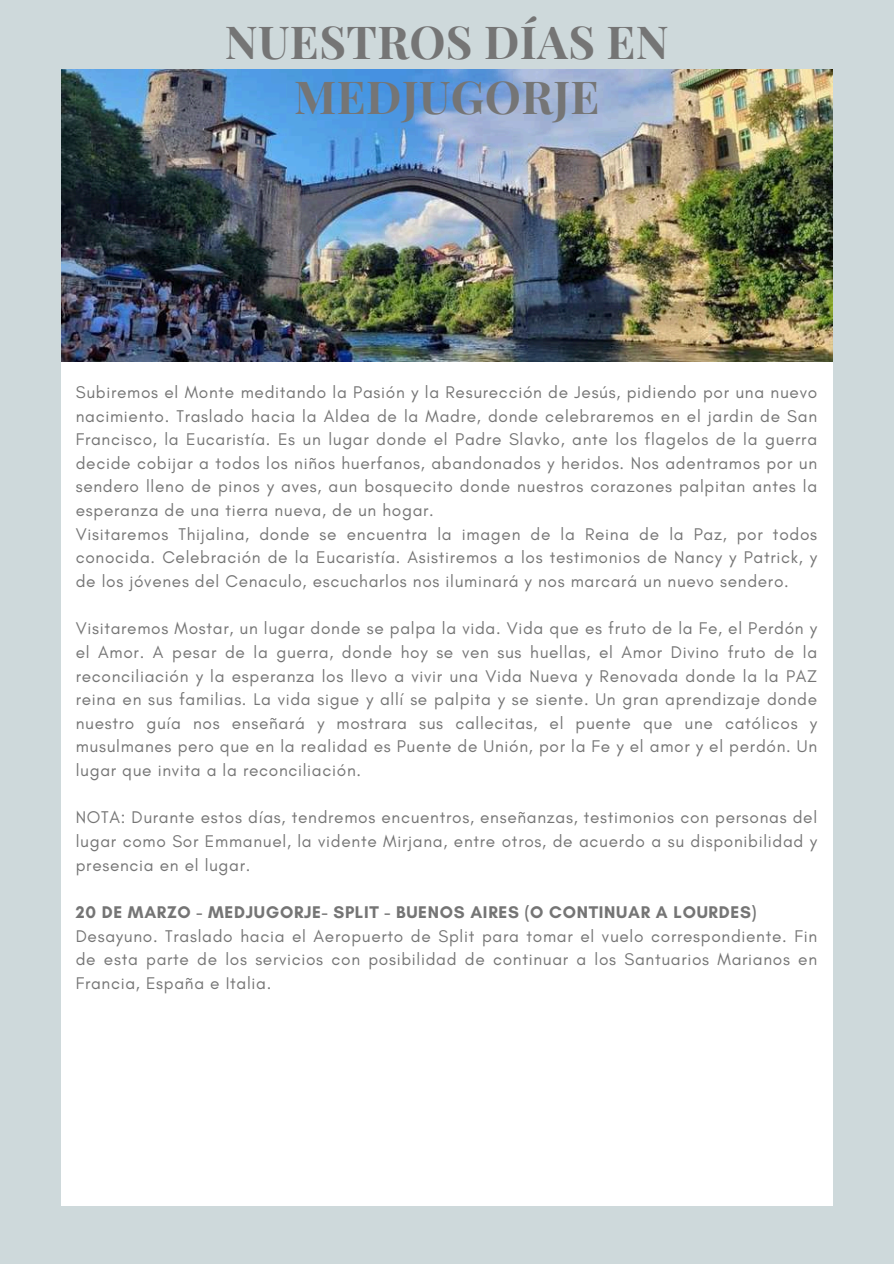
<style>
.page{position:relative;width:894px;height:1264px;background:#fff}
.page>*{position:absolute;margin:0;border:0;box-sizing:border-box;transform-origin:0 0}
.t1{font:700 45.6px/55.2px "Playfair Display";letter-spacing:.01em;color:#757575;text-align:center}
.t2{font:17.25px/23.7px "Glacial Indifference";letter-spacing:.04em;color:#757575;text-align:justify}
.t3{font:700 17.25px "Glacial Indifference";letter-spacing:.04em;color:#757575}
</style>
<div class="page">
<div style="left:0;top:0;width:893px;height:1263px;background:#ced9db"></div>
<div style="left:61px;top:159px;width:771px;height:1046px;background:#fff"></div>
<img style="left:61px;top:69px;width:771px;height:293px">
<h1 class="t1" style="left:225px;top:12px;width:445px">NUESTROS DÍAS EN<br>MEDJUGORJE</h1>
<p class="t2" style="left:76px;top:380px;width:742px;text-align:left">Subiremos el Monte meditando la Pasión y la Resurección de Jesús, pidiendo por una nuevo nacimiento. Traslado hacia la Aldea de la Madre, donde celebraremos en el jardin de San Francisco, la Eucaristía. Es un lugar donde el Padre Slavko, ante los flagelos de la guerra decide cobijar a todos los niños huerfanos, abandonados y heridos. Nos adentramos por un sendero lleno de pinos y aves, aun bosquecito donde nuestros corazones palpitan antes la esperanza de una tierra nueva, de un hogar.<br>Visitaremos Thijalina, donde se encuentra la imagen de la Reina de la Paz, por todos conocida. Celebración de la Eucaristía. Asistiremos a los testimonios de Nancy y Patrick, y de los jóvenes del Cenaculo, escucharlos nos iluminará y nos marcará un nuevo sendero.</p>
<p class="t2" style="left:76px;top:616px;width:742px">Visitaremos Mostar, un lugar donde se palpa la vida. Vida que es fruto de la Fe, el Perdón y el Amor. A pesar de la guerra, donde hoy se ven sus huellas, el Amor Divino fruto de la reconciliación y la esperanza los llevo a vivir una Vida Nueva y Renovada donde la la PAZ reina en sus familias. La vida sigue y allí se palpita y se siente. Un gran aprendizaje donde nuestro guía nos enseñará y mostrara sus callecitas, el puente que une católicos y musulmanes pero que en la realidad es Puente de Unión, por la Fe y el amor y el perdón. Un lugar que invita a la reconciliación.</p>
<p class="t2" style="left:76px;top:805px;width:742px">NOTA: Durante estos días, tendremos encuentros, enseñanzas, testimonios con personas del lugar como Sor Emmanuel, la vidente Mirjana, entre otros, de acuerdo a su disponibilidad y presencia en el lugar.</p>
<p class="t3" style="left:76px;top:901px;width:682px">20 DE MARZO - MEDJUGORJE- SPLIT - BUENOS AIRES (O CONTINUAR A LOURDES)</p>
<p class="t2" style="left:76px;top:923px;width:742px">Desayuno. Traslado hacia el Aeropuerto de Split para tomar el vuelo correspondiente. Fin de esta parte de los servicios con posibilidad de continuar a los Santuarios Marianos en Francia, España e Italia.</p>
</div>
